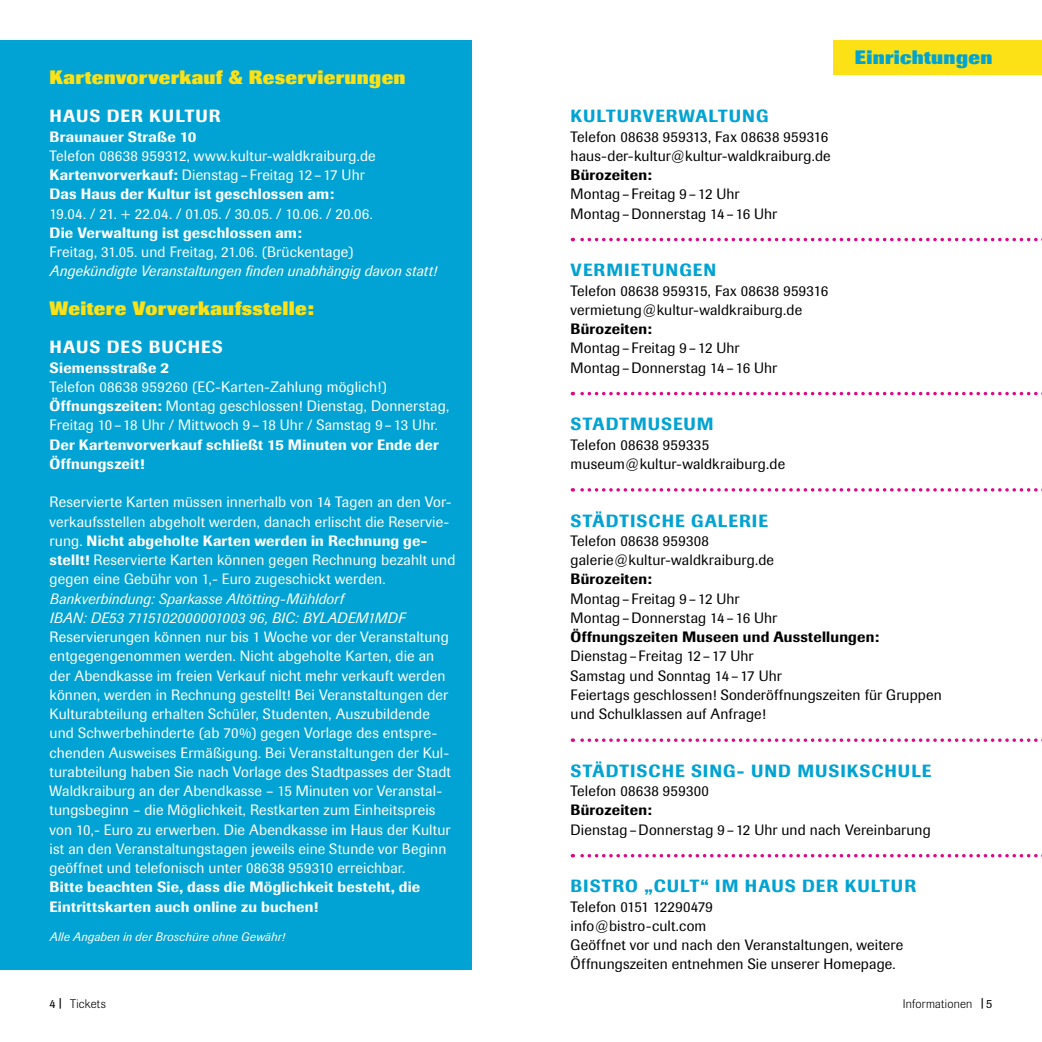
<style>
.page{position:relative;width:1042px;height:1042px;background:#fff}
.page>*{position:absolute;margin:0;border:0;box-sizing:border-box;transform-origin:0 0}
.t1{font:800 19.25px "Imago";letter-spacing:.015em;color:#fbe115}
.t2{font:800 19.25px "Imago";letter-spacing:.015em;color:#00a3d3}
.t3{font:500 17.5px "Imago";letter-spacing:.055em;color:#00a3d3}
.t4{font:500 17.5px "Imago";letter-spacing:.055em;color:#fff}
.t5{font:14.88px/19.2px "Imago";letter-spacing:.01em;color:#fff}
.t6{font:14.88px/19.2px "Imago";letter-spacing:.01em;color:#000}
.t7{font:500 14.88px/19.2px "Imago";letter-spacing:.015em;color:#fff}
.t8{font:italic 14.88px/19.2px "Imago";letter-spacing:.015em;color:#fff}
.t9{font:500 14.88px "Imago";letter-spacing:.015em;color:#000}
.t10{font:italic 12.25px "Imago";letter-spacing:.02em;color:#fff}
.t11{font:300 12.25px "Imago";letter-spacing:.025em;color:#000}
.s1{font-weight:500}
.s2{font-weight:400}
.s3{font-weight:500;font-size:10.5px}
</style>
<div class="page">
<div style="left:0;top:40px;width:471px;height:929px;background:#00a3d3"></div>
<div style="left:833px;top:40px;width:209px;height:34px;background:#fbe115"></div>
<svg style="left:572px;top:854px;width:470px;height:3px"></svg>
<svg style="left:572px;top:738px;width:470px;height:4px"></svg>
<svg style="left:572px;top:488px;width:470px;height:3px"></svg>
<svg style="left:572px;top:392px;width:470px;height:3px"></svg>
<svg style="left:572px;top:238px;width:470px;height:3px"></svg>
<p class="t1" style="left:50px;top:65px;width:357px">Kartenvorverkauf &amp; Reservierungen</p>
<p class="t4" style="left:50px;top:106px;width:172px">HAUS DER KULTUR</p>
<p class="t7" style="left:50px;top:127px;width:148px">Braunauer Straße 10</p>
<p class="t5" style="left:50px;top:146px;width:328px">Telefon 08638 959312, www.kultur-waldkraiburg.de<br><span class="s1">Kartenvorverkauf:</span> Dienstag–Freitag 12–17 Uhr<br><span class="s1">Das Haus der Kultur ist geschlossen am:</span></p>
<p class="t5" style="left:50px;top:204px;width:325px">19.04. / 21. + 22.04. / 01.05. / 30.05. / 10.06. / 20.06.</p>
<p class="t7" style="left:50px;top:223px;width:254px">Die Verwaltung ist geschlossen am:</p>
<p class="t5" style="left:50px;top:242px;width:305px">Freitag, 31.05. und Freitag, 21.06. (Brückentage)</p>
<p class="t8" style="left:50px;top:262px;width:388px">Angekündigte Veranstaltungen finden unabhängig davon statt!</p>
<p class="t1" style="left:50px;top:296px;width:266px">Weitere Vorverkaufsstelle:</p>
<p class="t4" style="left:50px;top:337px;width:175px">HAUS DES BUCHES</p>
<p class="t7" style="left:50px;top:358px;width:121px">Siemensstraße 2</p>
<p class="t5" style="left:50px;top:377px;width:401px">Telefon 08638 959260 (EC-Karten-Zahlung möglich!)<br><span class="s1">Öffnungszeiten:</span> Montag geschlossen! Dienstag, Donnerstag,<br>Freitag 10–18 Uhr / Mittwoch 9 –18 Uhr / Samstag 9–13 Uhr.</p>
<p class="t7" style="left:50px;top:435px;width:390px">Der Kartenvorverkauf schließt 15 Minuten vor Ende der<br>Öffnungszeit!</p>
<p class="t5" style="left:50px;top:493px;width:407px">Reservierte Karten müssen innerhalb von 14 Tagen an den Vor&shy;verkaufsstellen abgeholt werden, danach erlischt die Reservie&shy;rung. <span class="s1">Nicht abgeholte Karten werden in Rechnung ge&shy;stellt!</span> Reservierte Karten können gegen Rechnung bezahlt und gegen eine Gebühr von 1,- Euro zugeschickt werden.</p>
<p class="t8" style="left:50px;top:589px;width:357px">Bankverbindung: Sparkasse Altötting-Mühldorf<br>IBAN: DE53 7115102000001003 96, BIC: BYLADEM1MDF</p>
<p class="t5" style="left:50px;top:627px;width:403px">Reservierungen können nur bis 1 Woche vor der Veranstaltung entgegengenommen werden. Nicht abgeholte Karten, die an der Abendkasse im freien Verkauf nicht mehr verkauft werden können, werden in Rechnung gestellt! Bei Veranstaltungen der Kulturabteilung erhalten Schüler, Studenten, Auszubildende und Schwerbehinderte (ab 70%) gegen Vorlage des entspre&shy;chenden Ausweises Ermäßigung. Bei Veranstaltungen der Kul&shy;turabteilung haben Sie nach Vorlage des Stadtpasses der Stadt Waldkraiburg an der Abendkasse – 15 Minuten vor Veranstal&shy;tungsbeginn – die Möglichkeit, Restkarten zum Einheitspreis von 10,- Euro zu erwerben. Die Abendkasse im Haus der Kultur ist an den Veranstaltungstagen jeweils eine Stunde vor Beginn geöffnet und telefonisch unter 08638 959310 erreichbar.</p>
<p class="t7" style="left:50px;top:877px;width:372px">Bitte beachten Sie, dass die Möglichkeit besteht, die<br>Eintrittskarten auch online zu buchen!</p>
<p class="t10" style="left:50px;top:930px;width:236px">Alle Angaben in der Broschüre ohne Gewähr!</p>
<p class="t3" style="left:570px;top:106px;width:199px">KULTURVERWALTUNG</p>
<p class="t6" style="left:570px;top:127px;width:262px">Telefon 08638 959313, Fax 08638 959316 haus-der-kultur@kultur-waldkraiburg.de</p>
<p class="t9" style="left:570px;top:166px;width:83px">Bürozeiten:</p>
<p class="t6" style="left:570px;top:185px;width:208px">Montag– Freitag 9–12 Uhr<br>Montag–Donnerstag 14–16 Uhr</p>
<p class="t3" style="left:570px;top:260px;width:147px">VERMIETUNGEN</p>
<p class="t6" style="left:570px;top:281px;width:259px">Telefon 08638 959315, Fax 08638 959316 vermietung@kultur-waldkraiburg.de</p>
<p class="t9" style="left:570px;top:320px;width:83px">Bürozeiten:</p>
<p class="t6" style="left:570px;top:339px;width:208px">Montag– Freitag 9–12 Uhr<br>Montag–Donnerstag 14–16 Uhr</p>
<p class="t2" style="left:855px;top:46px;width:139px">Einrichtungen</p>
<p class="t3" style="left:570px;top:414px;width:144px">STADTMUSEUM</p>
<p class="t6" style="left:570px;top:435px;width:216px">Telefon 08638 959335 museum@kultur-waldkraiburg.de</p>
<p class="t3" style="left:570px;top:510px;width:199px">STÄDTISCHE GALERIE</p>
<p class="t6" style="left:570px;top:531px;width:205px">Telefon 08638 959308 galerie@kultur-waldkraiburg.de</p>
<p class="t9" style="left:570px;top:570px;width:83px">Bürozeiten:</p>
<p class="t6" style="left:570px;top:589px;width:208px">Montag– Freitag 9–12 Uhr<br>Montag–Donnerstag 14–16 Uhr</p>
<p class="t9" style="left:570px;top:628px;width:310px">Öffnungszeiten Museen und Ausstellungen:</p>
<p class="t6" style="left:570px;top:647px;width:373px">Dienstag–Freitag 12 – 17 Uhr<br>Samstag und Sonntag 14 –17 Uhr<br>Feiertags geschlossen! Sonderöffnungszeiten für Gruppen und Schulklassen auf Anfrage!</p>
<p class="t3" style="left:570px;top:760px;width:362px">STÄDTISCHE SING- UND MUSIKSCHULE</p>
<p class="t6" style="left:570px;top:781px;width:140px">Telefon 08638 959300</p>
<p class="t9" style="left:570px;top:801px;width:83px">Bürozeiten:</p>
<p class="t6" style="left:570px;top:820px;width:362px">Dienstag–Donnerstag 9–12 Uhr und nach Vereinbarung</p>
<p class="t3" style="left:570px;top:876px;width:347px">BISTRO „CULT“ IM HAUS DER KULTUR</p>
<p class="t6" style="left:570px;top:897px;width:334px">Telefon 0151 12290479<br>info@bistro-cult.com<br>Geöffnet vor und nach den Veranstaltungen, weitere Öffnungszeiten entnehmen Sie unserer Homepage.</p>
<p class="t11" style="left:50px;top:997px;width:58px"><span class="s2">4</span> <span class="s3">|</span> Tickets</p>
<p class="t11" style="left:903px;top:997px;width:91px">Informationen <span class="s3">|</span> <span class="s2">5</span></p>
</div>
